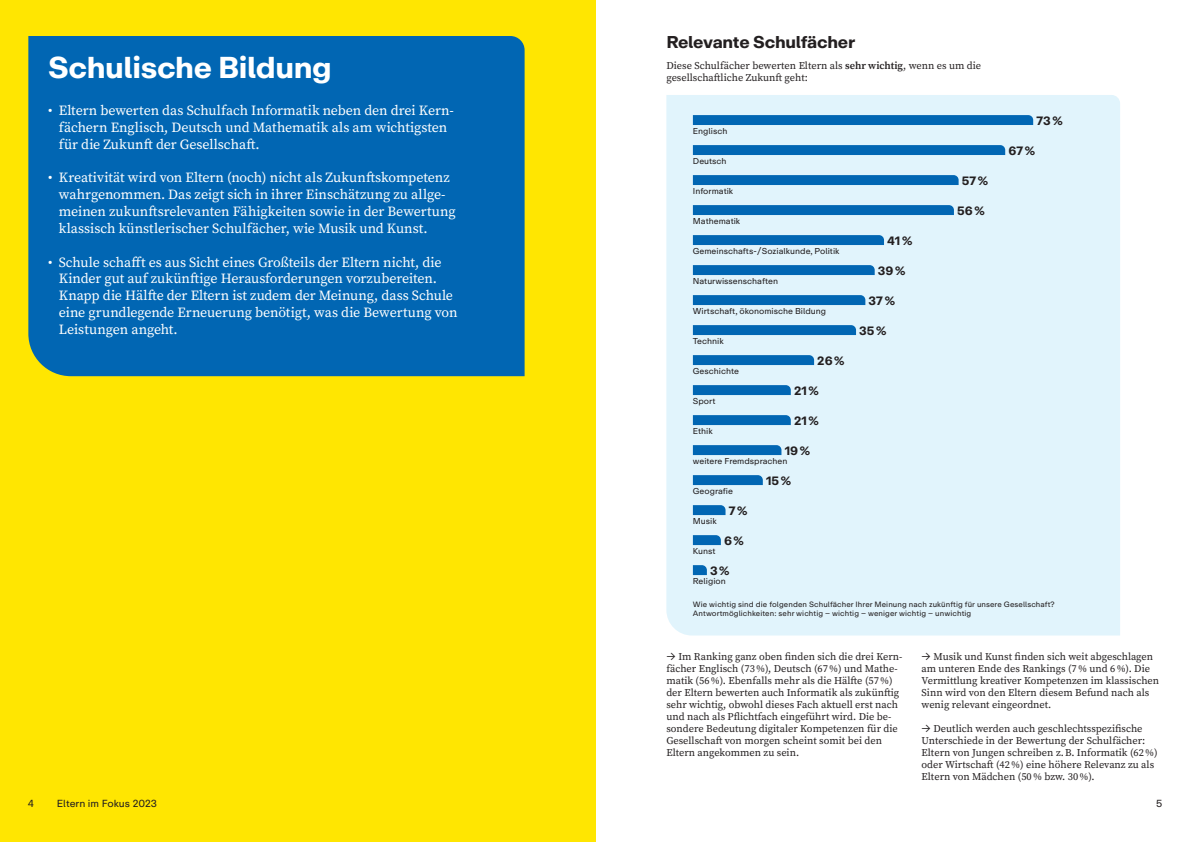
<style>
.page{position:relative;width:1191px;height:842px;background:#fff}
.page>*{position:absolute;margin:0;border:0;box-sizing:border-box;transform-origin:0 0}
.Überschrift{font:700 30px "Koerber Repro";letter-spacing:-.015em;color:#fff}
.Überschrift-2{font:700 17px "Koerber Repro";letter-spacing:-.015em;color:#231f20}
.Intro{font:14px/16.8px "Source Serif Pro";letter-spacing:-.01em;color:#fff}
.Bildunterschriften{font:700 12px "Koerber Repro";color:#231f20}
.Fließtext{font:10.4px/12px "Source Serif Pro";color:#231f20}
.t1{font:10.2px "Koerber Repro";color:#231f20}
.Bildunterschriften-2{font:8.5px "Koerber Repro";color:#231f20}
.Fußnoten{font:7.7px "Koerber Repro";letter-spacing:.01em;color:#231f20}
.s1{font-weight:600}
.s2{font-family:"Koerber Repro Screen";font-size:10.2px}
</style>
<div class="page">
<div style="left:666px;top:95px;width:454px;height:540px;background:#e1f4fc"></div>
<svg style="left:693px;top:115px;width:340px;height:10px;background:#0367b3"></svg>
<svg style="left:693px;top:145px;width:312px;height:10px;background:#0367b3"></svg>
<svg style="left:693px;top:175px;width:265px;height:10px;background:#0367b3"></svg>
<svg style="left:693px;top:205px;width:261px;height:10px;background:#0367b3"></svg>
<svg style="left:693px;top:235px;width:191px;height:10px;background:#0367b3"></svg>
<svg style="left:693px;top:265px;width:181px;height:10px;background:#0367b3"></svg>
<svg style="left:693px;top:295px;width:172px;height:10px;background:#0467b3"></svg>
<svg style="left:693px;top:325px;width:163px;height:10px;background:#0468b4"></svg>
<svg style="left:693px;top:355px;width:121px;height:10px"></svg>
<svg style="left:693px;top:385px;width:98px;height:10px"></svg>
<svg style="left:693px;top:415px;width:98px;height:10px"></svg>
<svg style="left:693px;top:445px;width:88px;height:10px"></svg>
<svg style="left:693px;top:475px;width:70px;height:10px"></svg>
<svg style="left:693px;top:505px;width:32px;height:10px"></svg>
<svg style="left:693px;top:535px;width:28px;height:10px"></svg>
<svg style="left:693px;top:565px;width:14px;height:10px"></svg>
<div style="left:0;top:0;width:595px;height:842px;background:#ffe601"></div>
<div style="left:28px;top:36px;width:496px;height:340px;background:#0166b3"></div>
<p class="Überschrift" style="left:48px;top:47px;width:285px">Schulische Bildung</p>
<p class="Intro" style="left:59px;top:102px;width:396px;text-indent:-11px">• Eltern bewerten das Schulfach Informatik neben den drei Kern&shy;fächern Englisch, Deutsch und Mathematik als am wichtigsten für die Zukunft der Gesellschaft.</p>
<p class="Intro" style="left:59px;top:169px;width:398px;text-indent:-11px">• Kreativität wird von Eltern (noch) nicht als Zukunftskompetenz wahrgenommen. Das zeigt sich in ihrer Einschätzung zu allge&shy;meinen zukunftsrelevanten Fähigkeiten sowie in der Bewertung klassisch künstlerischer Schulfächer, wie Musik und Kunst.</p>
<p class="Intro" style="left:59px;top:253px;width:400px;text-indent:-11px">• Schule schafft es aus Sicht eines Großteils der Eltern nicht, die Kinder gut auf zukünftige Herausforderungen vorzubereiten.<br>Knapp die Hälfte der Eltern ist zudem der Meinung, dass Schule eine grundlegende Erneuerung benötigt, was die Bewertung von Leistungen angeht.</p>
<p class="Überschrift-2" style="left:666px;top:31px;width:190px">Relevante Schulfächer</p>
<p class="Fließtext" style="left:666px;top:59px;width:316px">Diese Schulfächer bewerten Eltern als <span class="s1">sehr wichtig</span>, wenn es um die gesellschaftliche Zukunft geht:</p>
<p class="Bildunterschriften-2" style="left:693px;top:126px;width:36px">Englisch</p>
<p class="Bildunterschriften-2" style="left:693px;top:156px;width:35px">Deutsch</p>
<p class="Bildunterschriften-2" style="left:693px;top:186px;width:42px">Informatik</p>
<p class="Bildunterschriften-2" style="left:693px;top:216px;width:49px">Mathematik</p>
<p class="Bildunterschriften-2" style="left:693px;top:246px;width:148px">Gemeinschafts- / Sozialkunde, Politik</p>
<p class="Bildunterschriften-2" style="left:693px;top:276px;width:87px">Naturwissenschaften</p>
<p class="Bildunterschriften-2" style="left:693px;top:306px;width:135px">Wirtschaft, ökonomische Bildung</p>
<p class="Bildunterschriften-2" style="left:693px;top:336px;width:32px">Technik</p>
<p class="Bildunterschriften-2" style="left:693px;top:366px;width:48px">Geschichte</p>
<p class="Bildunterschriften-2" style="left:693px;top:396px;width:24px">Sport</p>
<p class="Bildunterschriften-2" style="left:693px;top:426px;width:21px">Ethik</p>
<p class="Bildunterschriften" style="left:817px;top:353px;width:29px">26 %</p>
<p class="Bildunterschriften" style="left:794px;top:383px;width:26px">21 %</p>
<p class="Bildunterschriften" style="left:794px;top:413px;width:26px">21 %</p>
<p class="Bildunterschriften" style="left:887px;top:233px;width:27px">41 %</p>
<p class="Bildunterschriften" style="left:878px;top:263px;width:29px">39 %</p>
<p class="Bildunterschriften" style="left:868px;top:293px;width:28px">37 %</p>
<p class="Bildunterschriften" style="left:859px;top:323px;width:29px">35 %</p>
<p class="Bildunterschriften" style="left:961px;top:173px;width:28px">57 %</p>
<p class="Bildunterschriften" style="left:957px;top:203px;width:29px">56 %</p>
<p class="Bildunterschriften" style="left:1036px;top:113px;width:28px">73 %</p>
<p class="Bildunterschriften" style="left:1008px;top:143px;width:28px">67 %</p>
<p class="Bildunterschriften" style="left:784px;top:443px;width:27px">19 %</p>
<p class="Bildunterschriften-2" style="left:693px;top:456px;width:96px">weitere Fremdsprachen</p>
<p class="Bildunterschriften" style="left:766px;top:473px;width:27px">15 %</p>
<p class="Bildunterschriften-2" style="left:693px;top:486px;width:42px">Geografie</p>
<p class="Bildunterschriften" style="left:728px;top:503px;width:20px">7 %</p>
<p class="Bildunterschriften-2" style="left:693px;top:516px;width:25px">Musik</p>
<p class="Bildunterschriften" style="left:724px;top:533px;width:21px">6 %</p>
<p class="Bildunterschriften-2" style="left:693px;top:546px;width:24px">Kunst</p>
<p class="Bildunterschriften" style="left:710px;top:563px;width:21px">3 %</p>
<p class="Bildunterschriften-2" style="left:693px;top:576px;width:34px">Religion</p>
<p class="Fußnoten" style="left:693px;top:600px;width:363px">Wie wichtig sind die folgenden Schulfächer Ihrer Meinung nach zukünftig für unsere Gesellschaft?</p>
<p class="Fußnoten" style="left:693px;top:609px;width:280px">Antwortmöglichkeiten: sehr wichtig – wichtig – weniger wichtig – unwichtig</p>
<p class="Fließtext" style="left:666px;top:651px;width:237px"><span class="s2">→</span> Im Ranking ganz oben finden sich die drei Kern&shy;fächer Englisch (73%), Deutsch (67%) und Mathe&shy;matik (56%). Ebenfalls mehr als die Hälfte (57%) der Eltern bewerten auch Informatik als zukünftig sehr wichtig, obwohl dieses Fach aktuell erst nach und nach als Pflichtfach eingeführt wird. Die be&shy;sondere Bedeutung digitaler Kompetenzen für die Gesellschaft von morgen scheint somit bei den Eltern angekommen zu sein.</p>
<p class="Fließtext" style="left:921px;top:651px;width:239px"><span class="s2">→</span> Musik und Kunst finden sich weit abgeschlagen am unteren Ende des Rankings (7% und 6%). Die Vermittlung kreativer Kompetenzen im klassischen Sinn wird von den Eltern diesem Befund nach als wenig relevant eingeordnet.</p>
<p class="Fließtext" style="left:921px;top:723px;width:238px"><span class="s2">→</span> Deutlich werden auch geschlechtsspezifische Unterschiede in der Bewertung der Schulfächer:<br>Eltern von Jungen schreiben z.B. Informatik (62%) oder Wirtschaft (42%) eine höhere Relevanz zu als Eltern von Mädchen (50% bzw. 30%).</p>
<p class="t1" style="left:28px;top:797px;width:8px">4</p>
<p class="t1" style="left:57px;top:797px;width:102px">Eltern im Fokus 2023</p>
<p class="t1" style="left:1156px;top:797px;width:8px">5</p>
</div>
